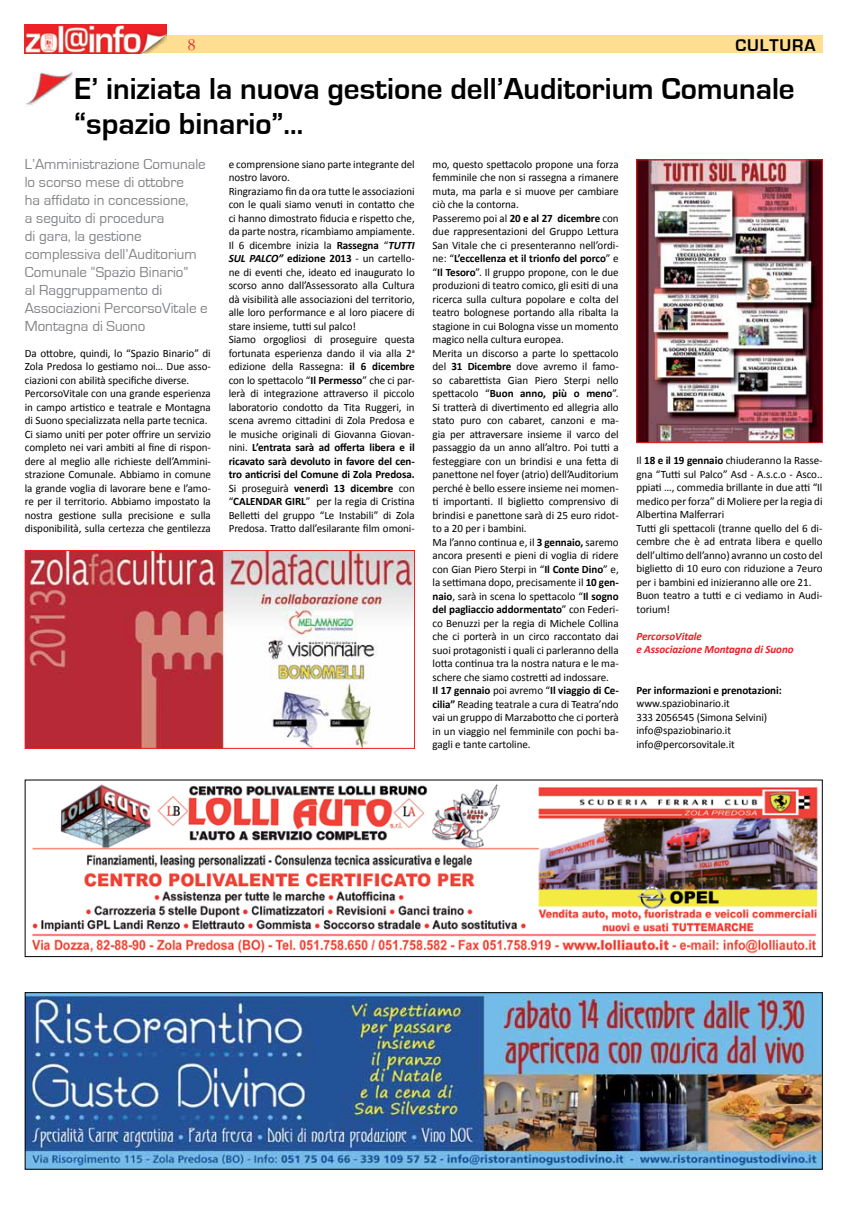
<style>
.page{position:relative;width:851px;height:1205px;background:#fff}
.page>*{position:absolute;margin:0;border:0;box-sizing:border-box;transform-origin:0 0}
.t1{font:700 31.25px/35px "Eurostile";color:#000}
.t2{font:700 17.5px "Eurostile";color:#000}
.t3{font:17.5px "Garamond";color:#ed1d24}
.t4{font:15px/18px "Eurostile";color:#808285}
.t5{font:11.25px/13.5px "Calibri";letter-spacing:-.005em;color:#000}
.t6{font:italic 700 11.25px/13.5px "Calibri";letter-spacing:-.005em;color:#ed1d24}
.t7{font:700 11.25px "Calibri";letter-spacing:-.005em;color:#000}
.s1{font-weight:700}
.s2{font-weight:700;font-style:italic}
</style>
<div class="page">
<div style="left:25px;top:35px;width:797px;height:18px;background:#ffdd91"></div>
<img style="left:25px;top:25px;width:142px;height:28px">
<img style="left:26px;top:71px;width:48px;height:34px">
<img style="left:27px;top:552px;width:386px;height:195px">
<div style="left:25px;top:550px;width:390px;height:199px;border:1px solid #ed1d24"></div>
<img style="left:638px;top:161px;width:182px;height:280px">
<div style="left:636px;top:159px;width:186px;height:284px;border:1px solid #ed1d24"></div>
<img style="left:27px;top:994px;width:793px;height:173px">
<div style="left:25px;top:992px;width:797px;height:177px;border:1px solid #000"></div>
<img style="left:32px;top:784px;width:786px;height:170px">
<div style="left:25px;top:780px;width:797px;height:177px;border:1px solid #000"></div>
<h2 class="t3" style="left:187px;top:33px;width:10px">8</h2>
<h2 class="t2" style="left:735px;top:35px;width:24px">Cultura</h2>
<h1 class="t1" style="left:74px;top:72px;width:721px">E’ iniziata la nuova gestione dell’Auditorium Comunale “spazio binario”…</h1>
<p class="t5" style="left:432px;top:157px;width:188px">mo, questo spettacolo propone una forza femminile che non si rassegna a rimanere muta, ma parla e si muove per cambiare ciò che la contorna.<br>Passeremo poi al <span class="s1">20 e al 27 dicembre</span> con due rappresentazioni del Gruppo Lettura San Vitale che ci presenteranno nell’ordi&shy;ne: “<span class="s1">L’eccellenza et il trionfo del porco</span>” e “<span class="s1">Il Tesoro</span>”. Il gruppo propone, con le due produzioni di teatro comico, gli esiti di una ricerca sulla cultura popolare e colta del teatro bolognese portando alla ribalta la stagione in cui Bologna visse un momento magico nella cultura europea.<br>Merita un discorso a parte lo spettacolo del <span class="s1">31 Dicembre</span> dove avremo il famo&shy;so cabarettista Gian Piero Sterpi nello spettacolo “<span class="s1">Buon anno, più o meno</span>”.<br>Si tratterà di divertimento ed allegria allo stato puro con cabaret, canzoni e ma&shy;gia per attraversare insieme il varco del passaggio da un anno all’altro. Poi tutti a festeggiare con un brindisi e una fetta di panettone nel foyer (atrio) dell’Auditorium perché è bello essere insieme nei momen&shy;ti importanti. Il biglietto comprensivo di brindisi e panettone sarà di 25 euro ridot&shy;to a 20 per i bambini.<br>Ma l’anno continua e, il <span class="s1">3 gennaio,</span> saremo ancora presenti e pieni di voglia di ridere con Gian Piero Sterpi in “<span class="s1">Il Conte Dino</span>” e, la settimana dopo, precisamente il <span class="s1">10 gen&shy;naio</span>, sarà in scena lo spettacolo “<span class="s1">Il sogno del pagliaccio addormentato</span>” con Federi&shy;co Benuzzi per la regia di Michele Collina che ci porterà in un circo raccontato dai suoi protagonisti i quali ci parleranno della lotta continua tra la nostra natura e le ma&shy;schere che siamo costretti ad indossare.<br><span class="s1">Il 17 gennaio</span> poi avremo “<span class="s1">Il viaggio di Ce&shy;cilia”</span> Reading teatrale a cura di Teatra’ndo vai un gruppo di Marzabotto che ci porterà in un viaggio nel femminile con pochi ba&shy;gagli e tante cartoline.</p>
<p class="t4" style="left:25px;top:155px;width:184px">L’Amministrazione Comunale lo scorso mese di ottobre<br>ha affidato in concessione,<br>a seguito di procedura<br>di gara, la gestione complessiva dell’Auditorium<br>Comunale “Spazio Binario”<br>al Raggruppamento di<br>Associazioni PercorsoVitale e<br>Montagna di Suono</p>
<p class="t5" style="left:229px;top:157px;width:188px">e comprensione siano parte integrante del nostro lavoro.<br>Ringraziamo fin da ora tutte le associazioni con le quali siamo venuti in contatto che ci hanno dimostrato fiducia e rispetto che, da parte nostra, ricambiamo ampiamente.<br>Il 6 dicembre inizia la <span class="s1">Rassegna</span> “<span class="s2">TUTTI SUL PALCO”</span> <span class="s1">edizione 2013</span> - un cartello&shy;ne di eventi che, ideato ed inaugurato lo scorso anno dall’Assessorato alla Cultura dà visibilità alle associazioni del territorio, alle loro performance e al loro piacere di stare insieme, tutti sul palco!<br>Siamo orgogliosi di proseguire questa fortunata esperienza dando il via alla 2<sup>a </sup>edizione della Rassegna: <span class="s1">il 6 dicembre </span>con lo spettacolo “<span class="s1">Il Permesso</span>” che ci par&shy;lerà di integrazione attraverso il piccolo laboratorio condotto da Tita Ruggeri, in scena avremo cittadini di Zola Predosa e le musiche originali di Giovanna Giovan&shy;nini. <span class="s1">L’entrata sarà ad offerta libera e il ricavato sarà devoluto in favore del cen&shy;tro anticrisi del Comune di Zola Predosa.<br></span>Si proseguirà <span class="s1">venerdì 13 dicembre</span> con “<span class="s1">CALENDAR GIRL</span>” per la regia di Cristina Belletti del gruppo “Le Instabili” di Zola Predosa. Tratto dall’esilarante film omoni-</p>
<p class="t5" style="left:25px;top:346px;width:188px">Da ottobre, quindi, lo “Spazio Binario” di Zola Predosa lo gestiamo noi… Due asso&shy;ciazioni con abilità specifiche diverse.<br>PercorsoVitale con una grande esperienza in campo artistico e teatrale e Montagna di Suono specializzata nella parte tecnica.<br>Ci siamo uniti per poter offrire un servizio completo nei vari ambiti al fine di rispon&shy;dere al meglio alle richieste dell’Ammini&shy;strazione Comunale. Abbiamo in comune la grande voglia di lavorare bene e l’amo&shy;re per il territorio. Abbiamo impostato la nostra gestione sulla precisione e sulla disponibilità, sulla certezza che gentilezza</p>
<p class="t5" style="left:636px;top:454px;width:188px">Il <span class="s1">18 e il 19 gennaio</span> chiuderanno la Rasse&shy;gna “Tutti sul Palco” Asd - A.s.c.o - Asco.. ppiati …, commedia brillante in due atti “Il medico per forza” di Moliere per la regia di Albertina Malferrari<br>Tutti gli spettacoli (tranne quello del 6 di&shy;cembre che è ad entrata libera e quello dell’ultimo dell’anno) avranno un costo del biglietto di 10 euro con riduzione a 7euro per i bambini ed inizieranno alle ore 21.<br>Buon teatro a tutti e ci vediamo in Audi&shy;torium!</p>
<p class="t6" style="left:636px;top:629px;width:159px">PercorsoVitale<br>e Associazione Montagna di Suono</p>
<p class="t7" style="left:636px;top:683px;width:147px">Per informazioni e prenotazioni:</p>
<p class="t5" style="left:636px;top:697px;width:132px">www.spaziobinario.it<br>333 2056545 (Simona Selvini) info@spaziobinario.it info@percorsovitale.it</p>
</div>
